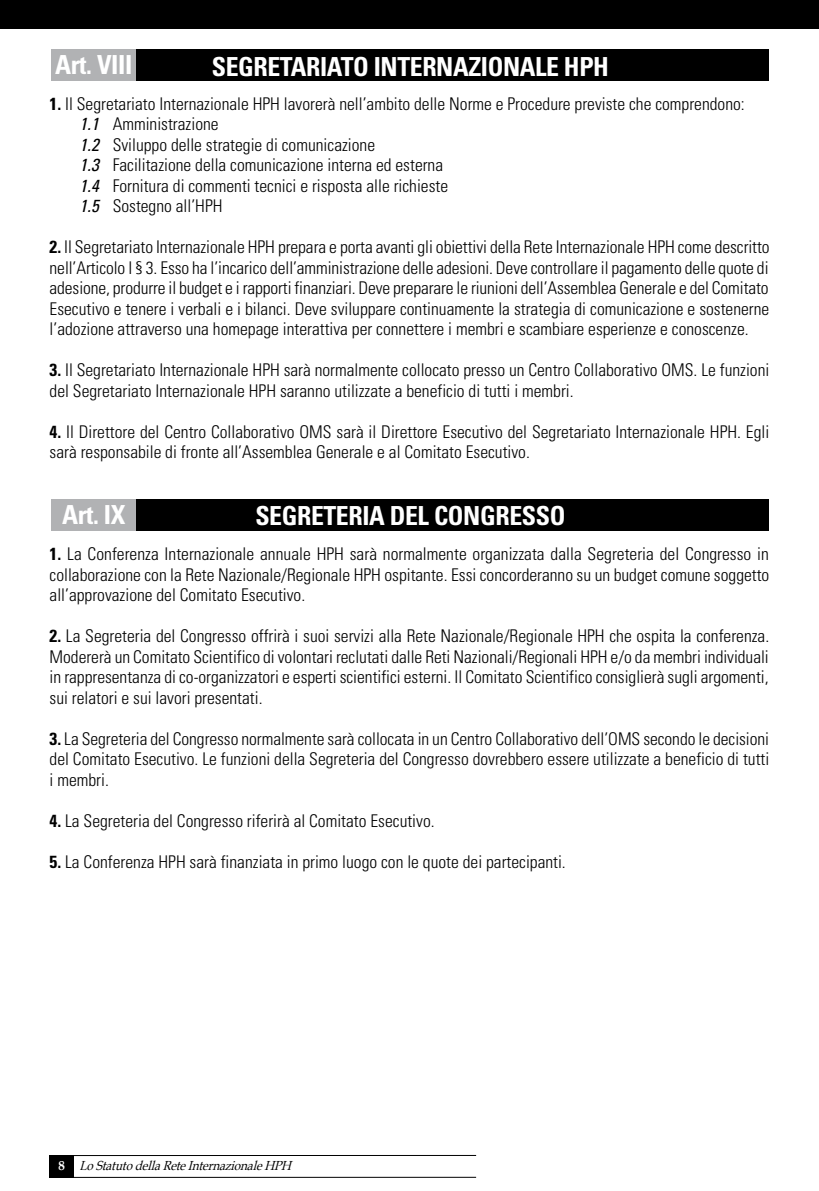
<style>
.page{position:relative;width:819px;height:1191px;background:#fff}
.page>*{position:absolute;margin:0;border:0;box-sizing:border-box;transform-origin:0 0}
.t1{font:700 condensed 26.25px "Univers";color:#fff}
.t2{font:300 condensed 17.5px/20.5px "Univers";color:#000;text-align:justify}
.t3{font:italic 13.12px "Book Antiqua";color:#000;scale:.89 1}
.s1{font-weight:700}
.s2{font-weight:400;font-style:italic}
.s3{font-weight:700;font-style:normal;color:#fff}
</style>
<div class="page">
<div style="left:50px;top:1155px;width:24px;height:22px;background:#000"></div>
<hr style="left:50px;top:1155px;width:426px;height:1px;background:#000">
<hr style="left:50px;top:1176px;width:426px;height:1px;background:#000">
<div style="left:0;top:0;width:819px;height:29px;background:#000"></div>
<div style="left:51px;top:50px;width:718px;height:31px;background:#000"></div>
<div style="left:51px;top:50px;width:85px;height:31px;background:#b1b2b4"></div>
<div style="left:51px;top:499px;width:718px;height:32px;background:#000"></div>
<div style="left:51px;top:499px;width:85px;height:32px;background:#b1b2b4"></div>
<h1 class="t1" style="left:55px;top:49px;width:52px">Art. VIII</h1>
<h1 class="t1" style="left:212px;top:50px;width:14px">SEGRETARIATO</h1>
<h1 class="t1" style="left:374px;top:50px;width:15px">INTERNAZIONA</h1>
<h1 class="t1" style="left:535px;top:50px;width:75px">LE HPH</h1>
<p class="t2" style="left:79px;top:93px;width:666px;text-align:left;text-indent:-30px"><span class="s1">1.</span> Il Segretariato Internazionale HPH lavorerà nell’ambito delle Norme e Procedure previste che comprendono:<br><span class="s2">1.1</span> Amministrazione<br><span class="s2">1.2</span> Sviluppo delle strategie di comunicazione<br><span class="s2">1.3</span> Facilitazione della comunicazione interna ed esterna<br><span class="s2">1.4</span> Fornitura di commenti tecnici e risposta alle richieste<br><span class="s2">1.5</span> Sostegno all’HPH</p>
<p class="t2" style="left:50px;top:237px;width:721px"><span class="s1">2.</span> Il Segretariato Internazionale HPH prepara e porta avanti gli obiettivi della Rete Internazionale HPH come descritto nell’Articolo I § 3. Esso ha l’incarico dell’amministrazione delle adesioni. Deve controllare il pagamento delle quote di adesione, produrre il budget e i rapporti finanziari. Deve preparare le riunioni dell’Assemblea Generale e del Comitato Esecutivo e tenere i verbali e i bilanci. Deve sviluppare continuamente la strategia di comunicazione e sostenerne l’adozione attraverso una homepage interattiva per connettere i membri e scambiare esperienze e conoscenze.</p>
<p class="t2" style="left:50px;top:360px;width:721px"><span class="s1">3.</span> Il Segretariato Internazionale HPH sarà normalmente collocato presso un Centro Collaborativo OMS. Le funzioni del Segretariato Internazionale HPH saranno utilizzate a beneficio di tutti i membri.</p>
<p class="t2" style="left:50px;top:421px;width:721px"><span class="s1">4.</span> Il Direttore del Centro Collaborativo OMS sarà il Direttore Esecutivo del Segretariato Internazionale HPH. Egli sarà responsabile di fronte all’Assemblea Generale e al Comitato Esecutivo.</p>
<h1 class="t1" style="left:62px;top:498px;width:65px">Art. IX</h1>
<h1 class="t1" style="left:255px;top:500px;width:14px">SEGRETERIA</h1>
<h1 class="t1" style="left:390px;top:500px;width:60px">DE L CONGRESSO</h1>
<p class="t2" style="left:50px;top:544px;width:721px"><span class="s1">1.</span> La Conferenza Internazionale annuale HPH sarà normalmente organizzata dalla Segreteria del Congresso in collaborazione con la Rete Nazionale/Regionale HPH ospitante. Essi concorderanno su un budget comune soggetto all’approvazione del Comitato Esecutivo.</p>
<p class="t2" style="left:50px;top:626px;width:721px"><span class="s1">2.</span> La Segreteria del Congresso offrirà i suoi servizi alla Rete Nazionale/Regionale HPH che ospita la conferenza.<br>Modererà un Comitato Scientifico di volontari reclutati dalle Reti Nazionali/Regionali HPH e/o da membri individuali in rappresentanza di co-organizzatori e esperti scientifici esterni. Il Comitato Scientifico consiglierà sugli argomenti, sui relatori e sui lavori presentati.</p>
<p class="t2" style="left:50px;top:728px;width:721px"><span class="s1">3.</span> La Segreteria del Congresso normalmente sarà collocata in un Centro Collaborativo dell’OMS secondo le decisioni del Comitato Esecutivo. Le funzioni della Segreteria del Congresso dovrebbero essere utilizzate a beneficio di tutti i membri.</p>
<p class="t2" style="left:50px;top:810px;width:386px"><span class="s1">4.</span> La Segreteria del Congresso riferirà al Comitato Esecutivo.</p>
<p class="t2" style="left:50px;top:851px;width:517px"><span class="s1">5.</span> La Conferenza HPH sarà finanziata in primo luogo con le quote dei partecipanti.</p>
<p class="t3" style="left:59px;top:1157px;width:267px"><span class="s3">8</span> LoStatutodellaReteInternazionalehph</p>
</div>
